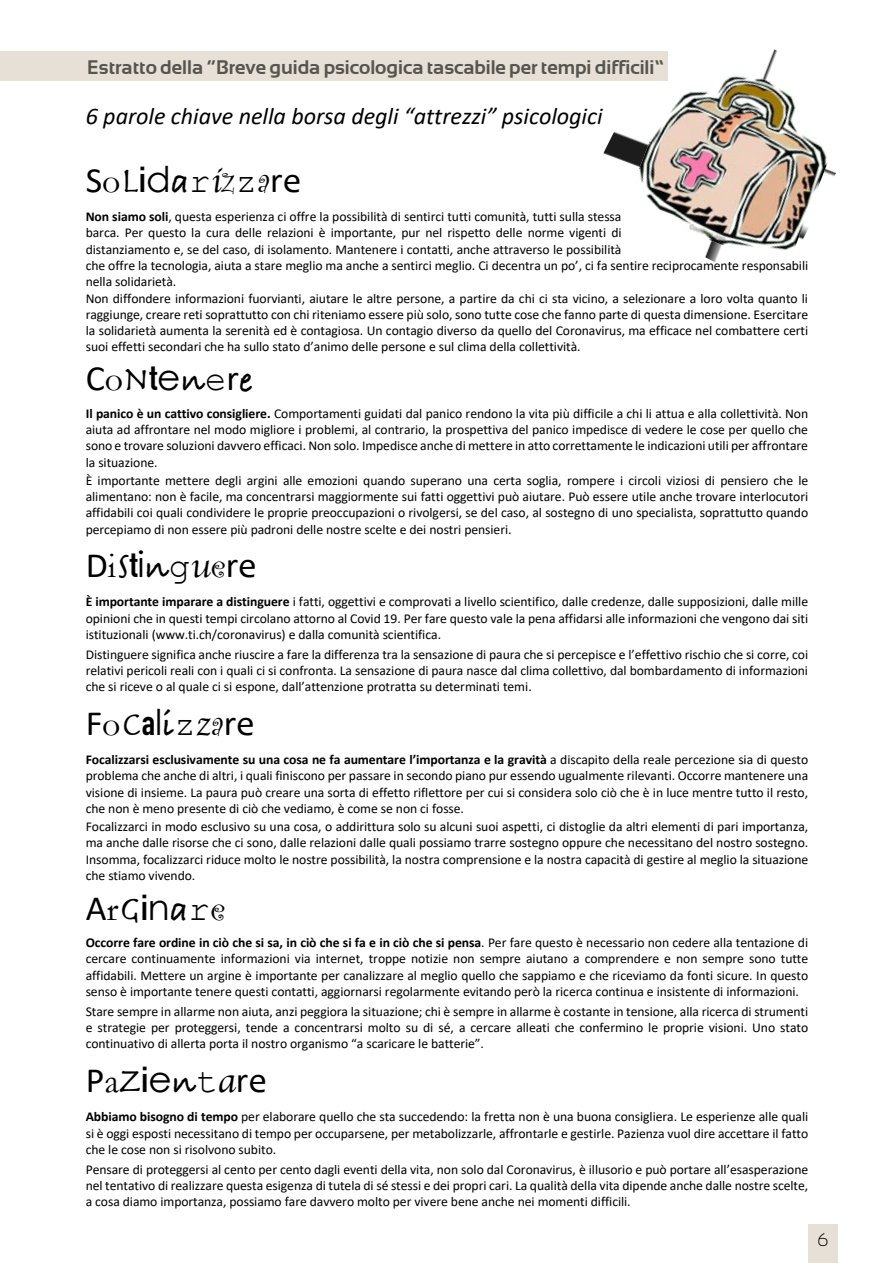
<style>
.page{position:relative;width:893px;height:1263px;background:#fff}
.page>*{position:absolute;margin:0;border:0;box-sizing:border-box;transform-origin:0 0}
.t1{font:35.55px "Calibri";color:#000}
.t2{font:italic 23.85px "Calibri";color:#000}
.t3{font:700 19.5px "Sansation";color:#55544d}
.t4{font:300 18px "Sansation";color:#000001}
.t5{font:13.5px/16.4px "Calibri";letter-spacing:-.005em;color:#000;text-align:justify}
.s1{font-family:"Garamond"}
.s2{font-family:"Herculanum"}
.s3{font-family:"DIN Condensed";font-weight:700}
.s4{font-family:"Century Gothic"}
.s5{font-family:"Bradley Hand ITCTT";font-weight:700}
.s6{font-family:"Courier New"}
.s7{font-family:"Apple Chancery"}
.s8{font-family:"Curlz"}
.s9{font-family:"Candara"}
.s10{font-weight:700}
</style>
<div class="page">
<div style="left:0;top:51px;width:668px;height:30px;background:#e6e0d7"></div>
<img style="left:603px;top:131px;width:21px;height:30px">
<img style="left:624px;top:50px;width:172px;height:158px">
<img style="left:657px;top:208px;width:130px;height:54px">
<img style="left:787px;top:111px;width:49px;height:139px">
<div style="left:808px;top:1225px;width:30px;height:38px;background:#e6e0d7"></div>
<h3 class="t3" style="left:87px;top:56px;width:578px">Estratto della “Breve guida psicologica tascabile per tempi difficili”</h3>
<h2 class="t2" style="left:86px;top:100px;width:518px">6 parole chiave nella borsa degli “attrezzi” psicologici</h2>
<h1 class="t1" style="left:86px;top:155px;width:217px">S<span class="s1">o</span><span class="s2">L</span><span class="s3">i</span><span class="s4">d</span><span class="s5">a</span><span class="s6">r</span><span class="s7">i</span><span class="s8">z</span><span class="s6">z</span><span class="s8">a</span>r<span class="s9">e</span></h1>
<p class="t5" style="left:86px;top:208px;width:724px;text-align:left"><span class="s10">Non siamo soli</span>, questa esperienza ci offre la possibilità di sentirci tutti comunità, tutti sulla stessa<br>barca. Per questo la cura delle relazioni è importante, pur nel rispetto delle norme vigenti di<br>distanziamento e, se del caso, di isolamento. Mantenere i contatti, anche attraverso le possibilità<br>che offre la tecnologia, aiuta a stare meglio ma anche a sentirci meglio. Ci decentra un po’, ci fa sentire reciprocamente responsabili nella solidarietà.<br>Non diffondere informazioni fuorvianti, aiutare le altre persone, a partire da chi ci sta vicino, a selezionare a loro volta quanto li raggiunge, creare reti soprattutto con chi riteniamo essere più solo, sono tutte cose che fanno parte di questa dimensione. Esercitare la solidarietà aumenta la serenità ed è contagiosa. Un contagio diverso da quello del Coronavirus, ma efficace nel combattere certi suoi effetti secondari che ha sullo stato d’animo delle persone e sul clima della collettività.</p>
<h1 class="t1" style="left:86px;top:354px;width:168px">C<span class="s1">o</span><span class="s2">N</span><span class="s3">t</span><span class="s4">e</span><span class="s5">n</span><span class="s6">e</span>r<span class="s5">e</span></h1>
<p class="t5" style="left:86px;top:405px;width:724px"><span class="s10">Il panico è un cattivo consigliere.</span> Comportamenti guidati dal panico rendono la vita più difficile a chi li attua e alla collettività. Non aiuta ad affrontare nel modo migliore i problemi, al contrario, la prospettiva del panico impedisce di vedere le cose per quello che sono e trovare soluzioni davvero efficaci. Non solo. Impedisce anche di mettere in atto correttamente le indicazioni utili per affrontare la situazione.</p>
<p class="t5" style="left:86px;top:472px;width:724px">È importante mettere degli argini alle emozioni quando superano una certa soglia, rompere i circoli viziosi di pensiero che le alimentano: non è facile, ma concentrarsi maggiormente sui fatti oggettivi può aiutare. Può essere utile anche trovare interlocutori affidabili coi quali condividere le proprie preoccupazioni o rivolgersi, se del caso, al sostegno di uno specialista, soprattutto quando percepiamo di non essere più padroni delle nostre scelte e dei nostri pensieri.</p>
<h1 class="t1" style="left:86px;top:540px;width:173px">D<span class="s1">i</span><span class="s2">S</span><span class="s3">t</span><span class="s4">i</span><span class="s5">n</span><span class="s6">g</span><span class="s7">u</span><span class="s8">e</span>r<span class="s9">e</span></h1>
<p class="t5" style="left:86px;top:593px;width:724px"><span class="s10">È importante imparare a distinguere</span> i fatti, oggettivi e comprovati a livello scientifico, dalle credenze, dalle supposizioni, dalle mille opinioni che in questi tempi circolano attorno al Covid 19. Per fare questo vale la pena affidarsi alle informazioni che vengono dai siti istituzionali (www.ti.ch/coronavirus) e dalla comunità scientifica.</p>
<p class="t5" style="left:86px;top:646px;width:724px">Distinguere significa anche riuscire a fare la differenza tra la sensazione di paura che si percepisce e l’effettivo rischio che si corre, coi relativi pericoli reali con i quali ci si confronta. La sensazione di paura nasce dal clima collettivo, dal bombardamento di informazioni che si riceve o al quale ci si espone, dall’attenzione protratta su determinati temi.</p>
<h1 class="t1" style="left:86px;top:698px;width:171px">F<span class="s1">o</span><span class="s2">C</span><span class="s3">a</span><span class="s4">l</span><span class="s5">i</span><span class="s6">z</span><span class="s7">z</span><span class="s8">a</span>r<span class="s9">e</span></h1>
<p class="t5" style="left:86px;top:751px;width:724px"><span class="s10">Focalizzarsi esclusivamente su una cosa ne fa aumentare l’importanza e la gravità</span> a discapito della reale percezione sia di questo problema che anche di altri, i quali finiscono per passare in secondo piano pur essendo ugualmente rilevanti. Occorre mantenere una visione di insieme. La paura può creare una sorta di effetto riflettore per cui si considera solo ciò che è in luce mentre tutto il resto, che non è meno presente di ciò che vediamo, è come se non ci fosse.</p>
<p class="t5" style="left:86px;top:818px;width:724px">Focalizzarci in modo esclusivo su una cosa, o addirittura solo su alcuni suoi aspetti, ci distoglie da altri elementi di pari importanza, ma anche dalle risorse che ci sono, dalle relazioni dalle quali possiamo trarre sostegno oppure che necessitano del nostro sostegno.<br>Insomma, focalizzarci riduce molto le nostre possibilità, la nostra comprensione e la nostra capacità di gestire al meglio la situazione che stiamo vivendo.</p>
<h1 class="t1" style="left:86px;top:883px;width:141px">A<span class="s1">r</span><span class="s2">G</span><span class="s3">i</span><span class="s4">n</span><span class="s5">a</span><span class="s6">r</span><span class="s8">e</span></h1>
<p class="t5" style="left:86px;top:934px;width:724px"><span class="s10">Occorre fare ordine in ciò che si sa, in ciò che si fa e in ciò che si pensa</span>. Per fare questo è necessario non cedere alla tentazione di cercare continuamente informazioni via internet, troppe notizie non sempre aiutano a comprendere e non sempre sono tutte affidabili. Mettere un argine è importante per canalizzare al meglio quello che sappiamo e che riceviamo da fonti sicure. In questo senso è importante tenere questi contatti, aggiornarsi regolarmente evitando però la ricerca continua e insistente di informazioni.</p>
<p class="t5" style="left:86px;top:1003px;width:724px">Stare sempre in allarme non aiuta, anzi peggiora la situazione; chi è sempre in allarme è costante in tensione, alla ricerca di strumenti e strategie per proteggersi, tende a concentrarsi molto su di sé, a cercare alleati che confermino le proprie visioni. Uno stato continuativo di allerta porta il nostro organismo “a scaricare le batterie”.</p>
<h1 class="t1" style="left:86px;top:1055px;width:183px">P<span class="s1">a</span><span class="s2">Z</span><span class="s3">i</span><span class="s4">e</span><span class="s5">n</span><span class="s6">t</span><span class="s7">a</span>r<span class="s9">e</span></h1>
<p class="t5" style="left:86px;top:1108px;width:724px"><span class="s10">Abbiamo bisogno di tempo</span> per elaborare quello che sta succedendo: la fretta non è una buona consigliera. Le esperienze alle quali si è oggi esposti necessitano di tempo per occuparsene, per metabolizzarle, affrontarle e gestirle. Pazienza vuol dire accettare il fatto che le cose non si risolvono subito.</p>
<p class="t5" style="left:86px;top:1161px;width:724px">Pensare di proteggersi al cento per cento dagli eventi della vita, non solo dal Coronavirus, è illusorio e può portare all’esasperazione nel tentativo di realizzare questa esigenza di tutela di sé stessi e dei propri cari. La qualità della vita dipende anche dalle nostre scelte, a cosa diamo importanza, possiamo fare davvero molto per vivere bene anche nei momenti difficili.</p>
<h3 class="t4" style="left:817px;top:1230px;width:12px">6</h3>
</div>
